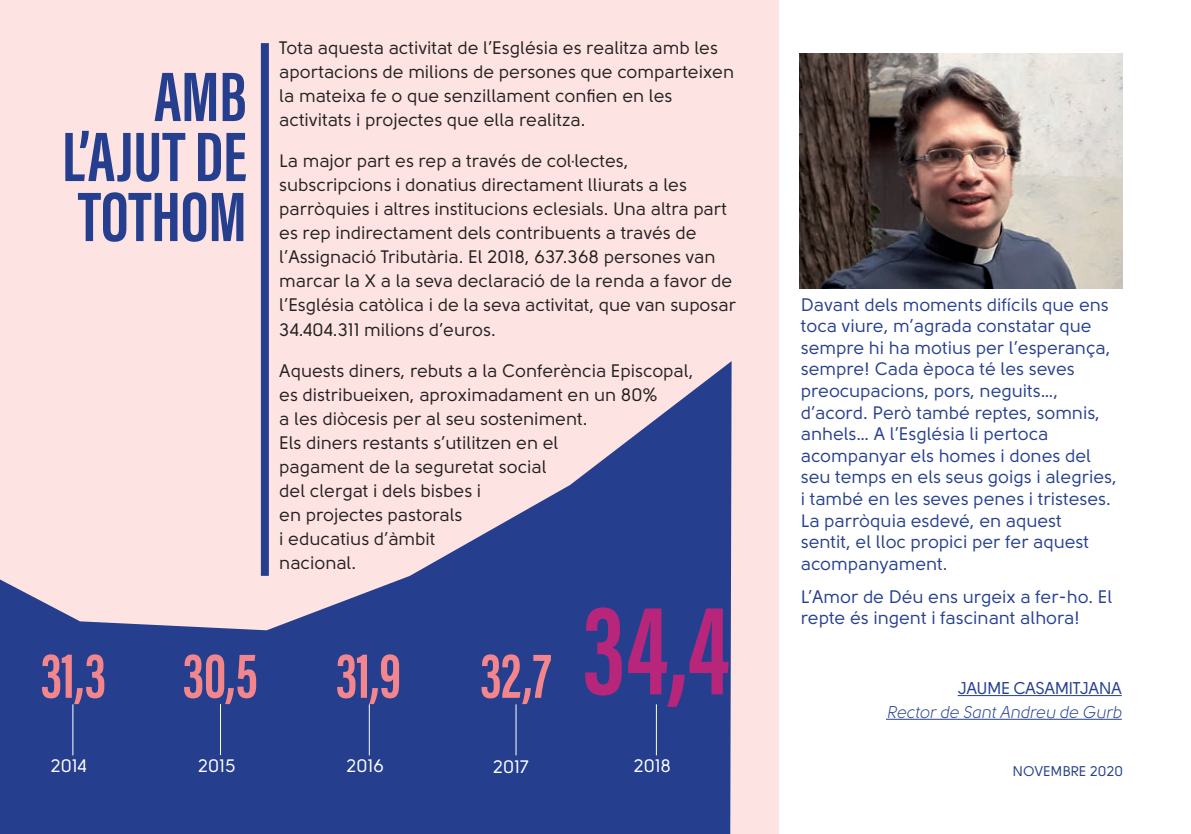
<style>
.page{position:relative;width:1191px;height:834px;background:#fff}
.page>*{position:absolute;margin:0;border:0;box-sizing:border-box;transform-origin:0 0}
.t1{font:72px/60px "Acumin Variable Concept";letter-spacing:-.285em;color:#253f8e;text-align:justify}
.t2{font:66px "Acumin Variable Concept";color:#f3858d;scale:.91 1}
.t3{font:18px/24px "Solomon Sans Normal";color:#231f20}
.t4{font:18px/21.6px "Solomon Sans Normal";color:#253f8e}
.t5{font:18px "Solomon Sans Normal";color:#fff}
.t6{font:17px "Solomon Sans Book Italic";letter-spacing:-.03em;color:#253f8e}
.t7{font:17px "Solomon Sans Normal";letter-spacing:-.03em;color:#253f8e}
.t8{font:14px "Solomon Sans Normal";color:#253f8e}
.s1{font-size:132px;color:#b8267c}
</style>
<div class="page">
<div style="left:0;top:0;width:778px;height:833px;background:#fde3e2"></div>
<svg style="left:0;top:361px;width:731px;height:472px;fill:#253f8e"></svg>
<hr style="left:516px;top:704px;width:1px;height:51px;background:#fff">
<hr style="left:656px;top:704px;width:1px;height:51px;background:#fff">
<hr style="left:73px;top:704px;width:1px;height:51px;background:#fff">
<hr style="left:220px;top:704px;width:1px;height:51px;background:#fff">
<hr style="left:369px;top:704px;width:1px;height:51px;background:#fff">
<div style="left:261px;top:43px;width:8px;height:532px;background:#253f8e"></div>
<hr style="left:957px;top:695px;width:164px;height:1px;background:#253f8e">
<hr style="left:886px;top:718px;width:235px;height:1px;background:#253f8e">
<img style="left:799px;top:53px;width:324px;height:235px">
<h1 class="t1" style="left:62px;top:63px;width:210px;text-indent:92px">AMB L’AJUTDE TOTHOM</h1>
<p class="t3" style="left:279px;top:36px;width:456px">Tota aquesta activitat de l’Església es realitza amb les aportacions de milions de persones que comparteixen la mateixa fe o que senzillament confien en les activitats i projectes que ella realitza.</p>
<p class="t3" style="left:279px;top:149px;width:458px">La major part es rep a través de col·lectes, subscripcions i donatius directament lliurats a les parròquies i altres institucions eclesials. Una altra part es rep indirectament dels contribuents a través de l’Assignació Tributària. El 2018, 637.368 persones van marcar la X a la seva declaració de la renda a favor de l’Església catòlica i de la seva activitat, que van suposar 34.404.311 milions d’euros.</p>
<p class="t3" style="left:279px;top:358px;width:415px">Aquests diners, rebuts a la Conferència Episcopal, es distribueixen, aproximadament en un 80%<br>a les diòcesis per al seu sosteniment.<br>Els diners restants s’utilitzen en el<br>pagament de la seguretat social<br>del clergat i dels bisbes i<br>en projectes pastorals<br>i educatius d’àmbit<br>nacional.</p>
<h2 class="t2" style="left:41px;top:629px;width:781px">31,3 30,5 31,9 32,7 <span class="s1">34,4</span></h2>
<p class="t4" style="left:801px;top:293px;width:317px">Davant dels moments difícils que ens toca viure, m’agrada constatar que sempre hi ha motius per l’esperança, sempre! Cada època té les seves preocupacions, pors, neguits…, d’acord. Però també reptes, somnis, anhels… A l’Església li pertoca acompanyar els homes i dones del seu temps en els seus goigs i alegries, i també en les seves penes i tristeses.<br>La parròquia esdevé, en aquest<br>sentit, el lloc propici per fer aquest acompanyament.</p>
<p class="t4" style="left:801px;top:585px;width:313px">L’Amor de Déu ens urgeix a fer-ho. El repte és ingent i fascinant alhora!</p>
<p class="t7" style="left:957px;top:678px;width:166px">JAUME CASAMITJANA</p>
<p class="t6" style="left:886px;top:702px;width:237px">Rector de Sant Andreu de Gurb</p>
<p class="t5" style="left:50px;top:755px;width:38px">2014</p>
<p class="t5" style="left:198px;top:755px;width:39px">2015</p>
<p class="t5" style="left:346px;top:755px;width:39px">2016</p>
<p class="t5" style="left:633px;top:755px;width:39px">2018</p>
<p class="t8" style="left:1012px;top:763px;width:112px">NOVEMBRE 2020</p>
<p class="t5" style="left:493px;top:756px;width:38px">2017</p>
</div>
